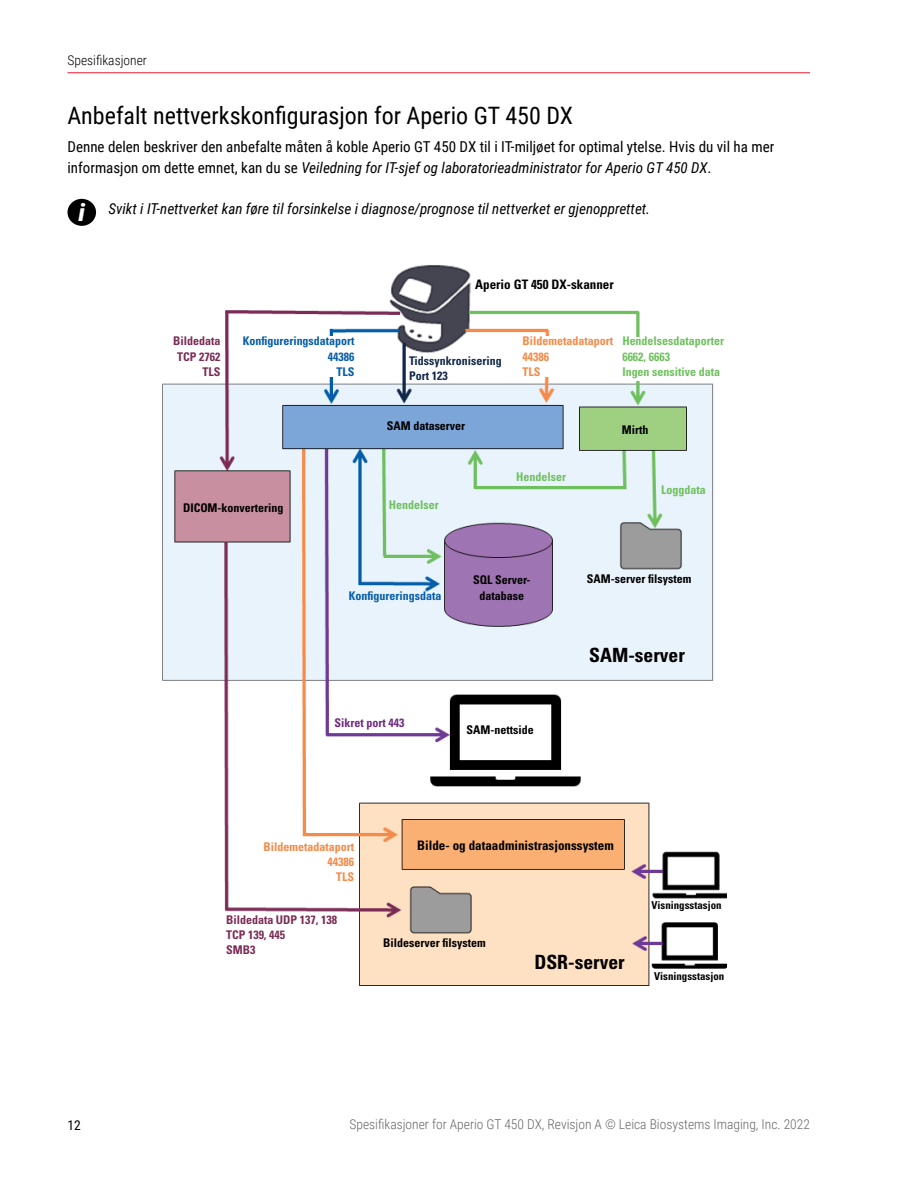
<style>
.page{position:relative;width:918px;height:1188px;background:#fff}
.page>*{position:absolute;margin:0;border:0;box-sizing:border-box;transform-origin:0 0}
.t1{font:24px "Roboto Condensed";color:#000}
.t2{font:700 condensed 19.65px "Univers LT Std";color:#000}
.t3{font:15px/21px "Roboto Condensed";color:#000}
.t4{font:italic 15px "Roboto Condensed";color:#000}
.t5{font:300 13.5px "Roboto Condensed";color:#666}
.t6{font:300 13.5px "Roboto Condensed";color:#000}
.t7{font:13.5px "Roboto Condensed";color:#000}
.t8{font:700 condensed 13.05px "Univers LT Std";color:#000}
.t9{font:700 condensed 12px/15.3px "Univers LT Std";color:#000;text-align:center}
.t10{font:700 condensed 12px/15.3px "Univers LT Std";color:#6fc05e}
.t11{font:700 condensed 12px/15.3px "Univers LT Std";color:#7b2c56;text-align:right}
.t12{font:700 condensed 12px/15.3px "Univers LT Std";color:#f68a48}
.t13{font:700 condensed 12px/15.3px "Univers LT Std";color:#055da9;text-align:right}
.t14{font:700 condensed 12px/15.3px "Univers LT Std";color:#11284a}
.t15{font:700 condensed 12px "Univers LT Std";color:#6f2a81}
.t16{font:700 condensed 10.95px "Univers LT Std";color:#000}
.s1{font-style:italic}
.s2{font-family:"Roboto";font-weight:900;font-size:24px;color:#fff}
</style>
<div class="page">
<hr style="left:68px;top:72px;width:742px;height:1px;background:#ed1b2f">
<div style="left:67px;top:199px;width:29px;height:27px;background:#000;border-radius:50%"></div>
<img style="left:162px;top:265px;width:565px;height:721px">
<div style="left:238px;top:337px;width:117px;height:40px;background:#fff"></div>
<div style="left:522px;top:337px;width:92px;height:40px;background:#fff"></div>
<div style="left:622px;top:337px;width:105px;height:43px;background:#fff"></div>
<div style="left:244px;top:842px;width:110px;height:41px;background:#fff"></div>
<p class="t6" style="left:68px;top:51px;width:81px">Spesifikasjoner</p>
<h1 class="t1" style="left:68px;top:99px;width:507px">Anbefalt nettverkskonfigurasjon for Aperio GT 450 DX</h1>
<p class="t3" style="left:68px;top:136px;width:708px">Denne delen beskriver den anbefalte måten å koble Aperio GT 450 DX til i IT-miljøet for optimal ytelse. Hvis du vil ha mer informasjon om dette emnet, kan du se <span class="s1">Veiledning for IT-sjef og laboratorieadministrator for Aperio GT 450 DX</span>.</p>
<p class="t4" style="left:79px;top:198px;width:573px"><span class="s2">i</span> Svikt i IT-nettverket kan føre til forsinkelse i diagnose/prognose til nettverket er gjenopprettet.</p>
<p class="t8" style="left:475px;top:276px;width:140px">Aperio GT 450 DX-skanner</p>
<p class="t13" style="left:243px;top:334px;width:113px">Konfigureringsdataport<br>44386<br>TLS</p>
<p class="t11" style="left:173px;top:334px;width:49px">Bildedata<br>TCP 2762<br>TLS</p>
<p class="t12" style="left:522px;top:334px;width:92px">Bildemetadataport<br>44386<br>TLS</p>
<p class="t14" style="left:409px;top:353px;width:94px">Tidssynkronisering<br>Port 123</p>
<p class="t10" style="left:622px;top:334px;width:103px">Hendelsesdataporter<br>6662, 6663<br>Ingen sensitive data</p>
<p class="t9" style="left:387px;top:418px;width:80px">SAM dataserver</p>
<p class="t9" style="left:622px;top:422px;width:28px">Mirth</p>
<p class="t9" style="left:183px;top:500px;width:102px">DICOM-konvertering</p>
<p class="t10" style="left:389px;top:497px;width:51px">Hendelser</p>
<p class="t13" style="left:349px;top:588px;width:94px">Konfigureringsdata</p>
<p class="t10" style="left:516px;top:469px;width:51px">Hendelser</p>
<p class="t10" style="left:661px;top:482px;width:46px">Loggdata</p>
<p class="t9" style="left:473px;top:572px;width:59px">SQL Server&shy;database</p>
<p class="t9" style="left:587px;top:571px;width:106px">SAM-server filsystem</p>
<h2 class="t2" style="left:589px;top:643px;width:97px">SAM-server</h2>
<p class="t15" style="left:335px;top:715px;width:71px">Sikret port 443</p>
<p class="t9" style="left:467px;top:722px;width:69px">SAM-nettside</p>
<p class="t12" style="left:264px;top:839px;width:92px;text-align:right">Bildemetadataport<br>44386<br>TLS</p>
<p class="t11" style="left:226px;top:912px;width:113px;text-align:left">Bildedata UDP 137, 138<br>TCP 139, 445<br>SMB3</p>
<p class="t8" style="left:417px;top:837px;width:198px">Bilde- og dataadministrasjonssystem</p>
<p class="t9" style="left:383px;top:935px;width:104px">Bildeserver filsystem</p>
<h2 class="t2" style="left:534px;top:950px;width:92px">DSR-server</h2>
<p class="t16" style="left:651px;top:898px;width:72px">Visningsstasjon</p>
<p class="t16" style="left:654px;top:969px;width:72px">Visningsstasjon</p>
<p class="t7" style="left:68px;top:1116px;width:15px">12</p>
<p class="t5" style="left:350px;top:1115px;width:462px">Spesifikasjoner for Aperio GT 450 DX, Revisjon A © Leica Biosystems Imaging, Inc. 2022</p>
</div>
